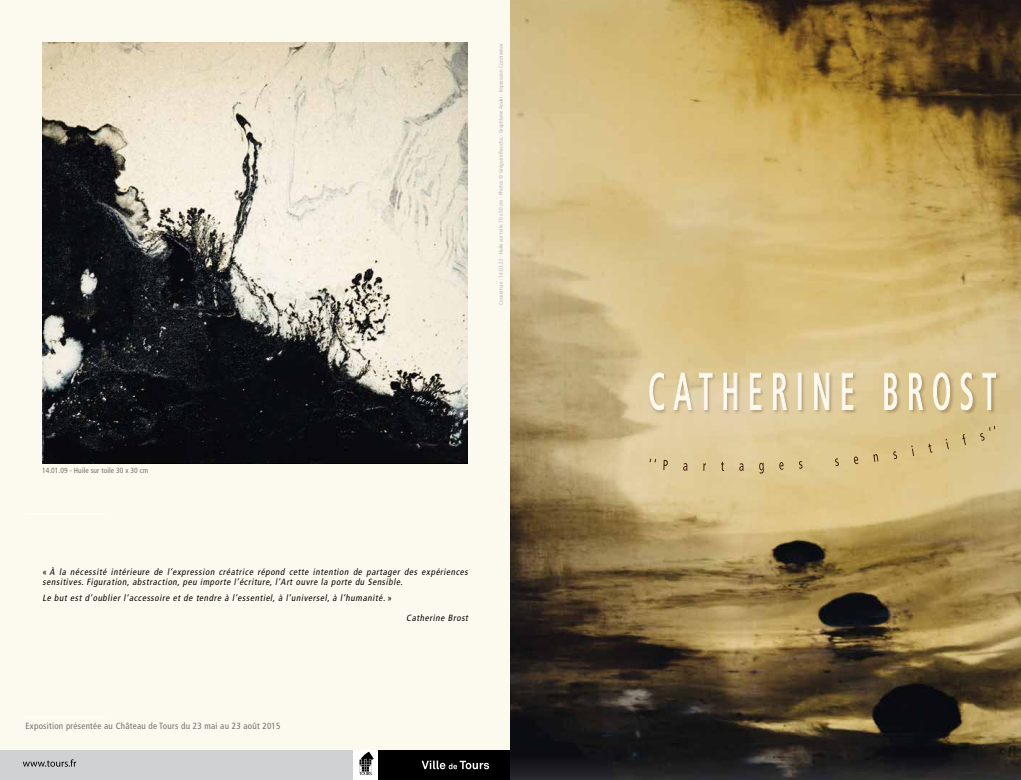
<style>
.page{position:relative;width:1021px;height:780px;background:#fff}
.page>*{position:absolute;margin:0;border:0;box-sizing:border-box;transform-origin:0 0}
.t1{font:italic condensed 9px/10px "Frutiger";color:#000}
.t2{font:condensed 9px "Frutiger";letter-spacing:.03em;color:#707172}
.t3{font:condensed 7.5px "Frutiger";letter-spacing:.01em;color:#707172}
.t4{font:condensed 5.5px "Frutiger";letter-spacing:.01em;color:#b1b3b4}
.s1{font-style:normal}
</style>
<div class="page">
<div style="left:0;top:0;width:1020px;height:780px;background:#fcfaee"></div>
<img style="left:43px;top:43px;width:425px;height:420px">
<div style="left:352px;top:750px;width:26px;height:30px;background:#fff"></div>
<div style="left:378px;top:750px;width:132px;height:30px;background:#000"></div>
<div style="left:0;top:750px;width:352px;height:30px;background:#d0d1d2"></div>
<svg style="left:359px;top:751px;width:15px;height:24px"></svg>
<svg style="left:23px;top:759px;width:53px;height:7px"></svg>
<svg style="left:421px;top:760px;width:68px;height:9px"></svg>
<hr style="left:26px;top:513px;width:80px;height:1px;background:#fff">
<hr style="left:26px;top:716px;width:80px;height:1px;background:#fff">
<img style="left:510px;top:0;width:510px;height:780px">
<div style="left:648px;top:372px;width:352px;height:42px;background:#3d1b06;opacity:.3"></div>
<svg style="left:649px;top:372px;width:346px;height:38px"></svg>
<svg style="left:649px;top:426px;width:346px;height:47px;background:#dbc590"></svg>
<p class="t4" style="left:497px;top:305px;width:263px;rotate:-90deg">Couverture : 14.03.22 - Huile sur toile 70 x 50 cm - Photos © Grégoire Baucha - Graphisme Aouki - Impression Connivence</p>
<p class="t3" style="left:42px;top:466px;width:108px">14.01.09 - Huile sur toile 30 x 30 cm</p>
<p class="t1" style="left:43px;top:567px;width:429px"><span class="s1">«</span> À la nécessité intérieure de l’expression créatrice répond cette intention de partager des expériences sensitives. Figuration, abstraction, peu importe l’écriture, l’Art ouvre la porte du Sensible.</p>
<p class="t1" style="left:43px;top:593px;width:351px">Le but est d’oublier l’accessoire et de tendre à l’essentiel, à l’universel, à l’humanité. <span class="s1">»</span></p>
<p class="t2" style="left:26px;top:720px;width:256px">Exposition présentée au Château de Tours du 23 mai au 23 août 2015</p>
<p class="t1" style="left:406px;top:612px;width:65px">Catherine Brost</p>
</div>
